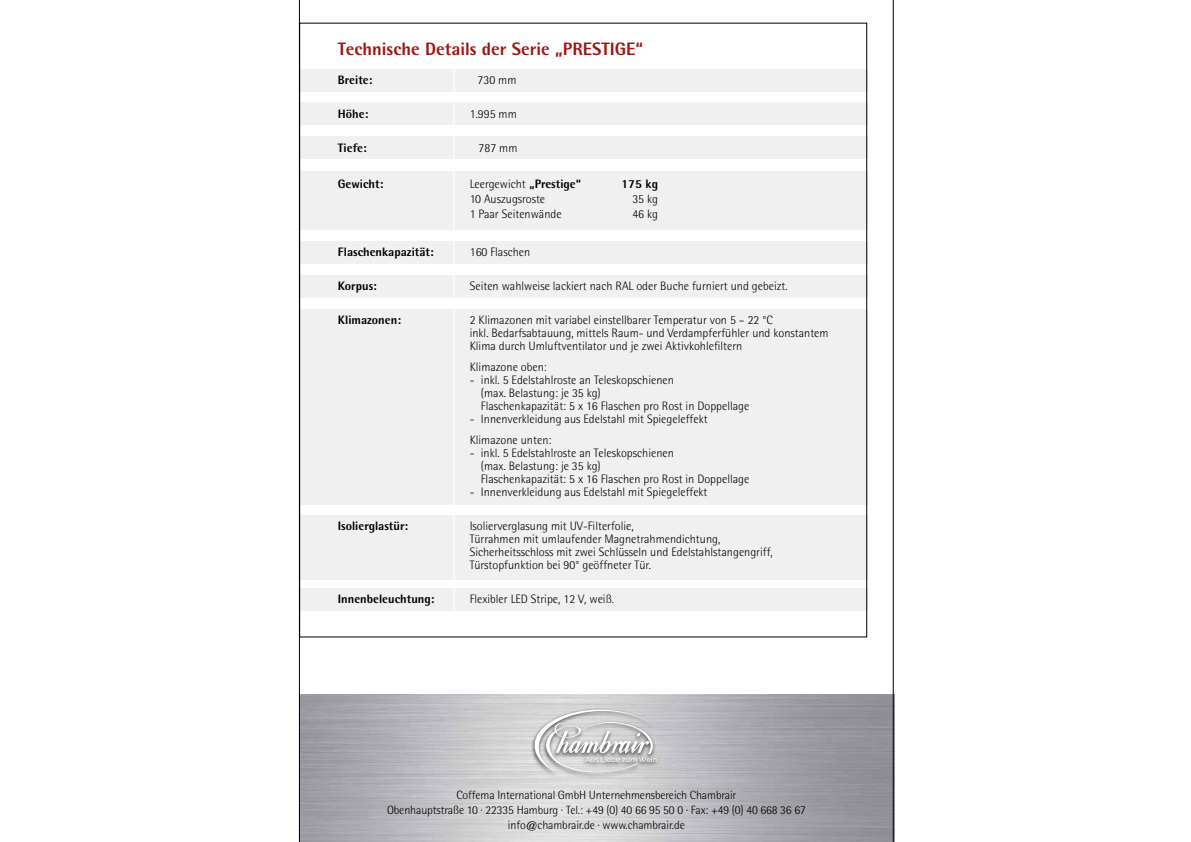
<style>
.page{position:relative;width:1191px;height:842px;background:#fff}
.page>*{position:absolute;margin:0;border:0;box-sizing:border-box;transform-origin:0 0}
.t1{font:800 18px "AT Rotis Semi Sans";color:#9e1613}
.t2{font:300 12.2px/13px "AT Rotis Semi Sans";color:#000}
.t3{font:800 12.2px "AT Rotis Semi Sans";color:#000}
.t4{font:300 12px/15px "AT Rotis Semi Sans";letter-spacing:-.01em;color:#000;text-align:center}
.t5{font:500 7.5px "Raleway";color:#fff}
.s1{font-weight:800}
</style>
<div class="page">
<svg style="left:299px;top:0;width:594px;height:842px"></svg>
<h1 class="t1" style="left:338px;top:37px;width:307px">Technische Details der Serie „PRESTIGE“</h1>
<p class="t3" style="left:338px;top:72px;width:36px">Breite:</p>
<p class="t2" style="left:477px;top:73px;width:40px">730 mm</p>
<p class="t3" style="left:338px;top:106px;width:32px">Höhe:</p>
<p class="t2" style="left:470px;top:107px;width:48px">1.995 mm</p>
<p class="t3" style="left:338px;top:140px;width:30px">Tiefe:</p>
<p class="t2" style="left:478px;top:141px;width:40px">787 mm</p>
<p class="t3" style="left:338px;top:176px;width:47px">Gewicht:</p>
<p class="t2" style="left:470px;top:177px;width:113px">Leergewicht <span class="s1">„Prestige“</span></p>
<p class="t3" style="left:621px;top:176px;width:38px">175 kg</p>
<p class="t2" style="left:470px;top:192px;width:77px">10 Auszugsroste</p>
<p class="t2" style="left:632px;top:192px;width:27px">35 kg</p>
<p class="t2" style="left:470px;top:207px;width:93px">1 Paar Seitenwände</p>
<p class="t2" style="left:632px;top:207px;width:27px">46 kg</p>
<p class="t3" style="left:338px;top:244px;width:97px">Flaschenkapazität:</p>
<p class="t2" style="left:470px;top:245px;width:62px">160 Flaschen</p>
<p class="t3" style="left:338px;top:278px;width:41px">Korpus:</p>
<p class="t2" style="left:470px;top:279px;width:319px">Seiten wahlweise lackiert nach RAL oder Buche furniert und gebeizt.</p>
<p class="t3" style="left:338px;top:312px;width:65px">Klimazonen:</p>
<p class="t2" style="left:470px;top:313px;width:360px">2 Klimazonen mit variabel einstellbarer Temperatur von 5 – 22 °C<br>inkl. Bedarfsabtauung, mittels Raum- und Verdampferfühler und konstantem<br>Klima durch Umluftventilator und je zwei Aktivkohlefiltern</p>
<p class="t2" style="left:470px;top:360px;width:79px">Klimazone oben:</p>
<p class="t2" style="left:481px;top:373px;width:270px;text-indent:-11px">- inkl. 5 Edelstahlroste an Teleskopschienen<br>(max. Belastung: je 35 kg)<br>Flaschenkapazität: 5 x 16 Flaschen pro Rost in Doppellage</p>
<p class="t2" style="left:470px;top:408px;width:239px;line-height:21px">- Innenverkleidung aus Edelstahl mit Spiegeleffekt<br>Klimazone unten:</p>
<p class="t2" style="left:481px;top:446px;width:270px;text-indent:-11px">- inkl. 5 Edelstahlroste an Teleskopschienen<br>(max. Belastung: je 35 kg)<br>Flaschenkapazität: 5 x 16 Flaschen pro Rost in Doppellage</p>
<p class="t2" style="left:470px;top:485px;width:239px">- Innenverkleidung aus Edelstahl mit Spiegeleffekt</p>
<p class="t3" style="left:338px;top:518px;width:72px">Isolierglastür:</p>
<p class="t2" style="left:470px;top:519px;width:305px">Isolierverglasung mit UV-Filterfolie,<br>Türrahmen mit umlaufender Magnetrahmendichtung, Sicherheitsschloss mit zwei Schlüsseln und Edelstahlstangengriff, Türstopfunktion bei 90° geöffneter Tür.</p>
<p class="t3" style="left:338px;top:591px;width:98px">Innenbeleuchtung:</p>
<p class="t2" style="left:470px;top:592px;width:146px">Flexibler LED Stripe, 12 V, weiß.</p>
<p class="t5" style="left:585px;top:754px;width:73px">Aus Liebe zum Wein</p>
<p class="t4" style="left:387px;top:787px;width:420px">Coffema International GmbH Unternehmensbereich Chambrair<br>Obenhauptstraße 10 · 22335 Hamburg · Tel.: +49 (0) 40 66 95 50 0 · Fax: +49 (0) 40 668 36 67 info@chambrair.de · www.chambrair.de</p>
</div>
